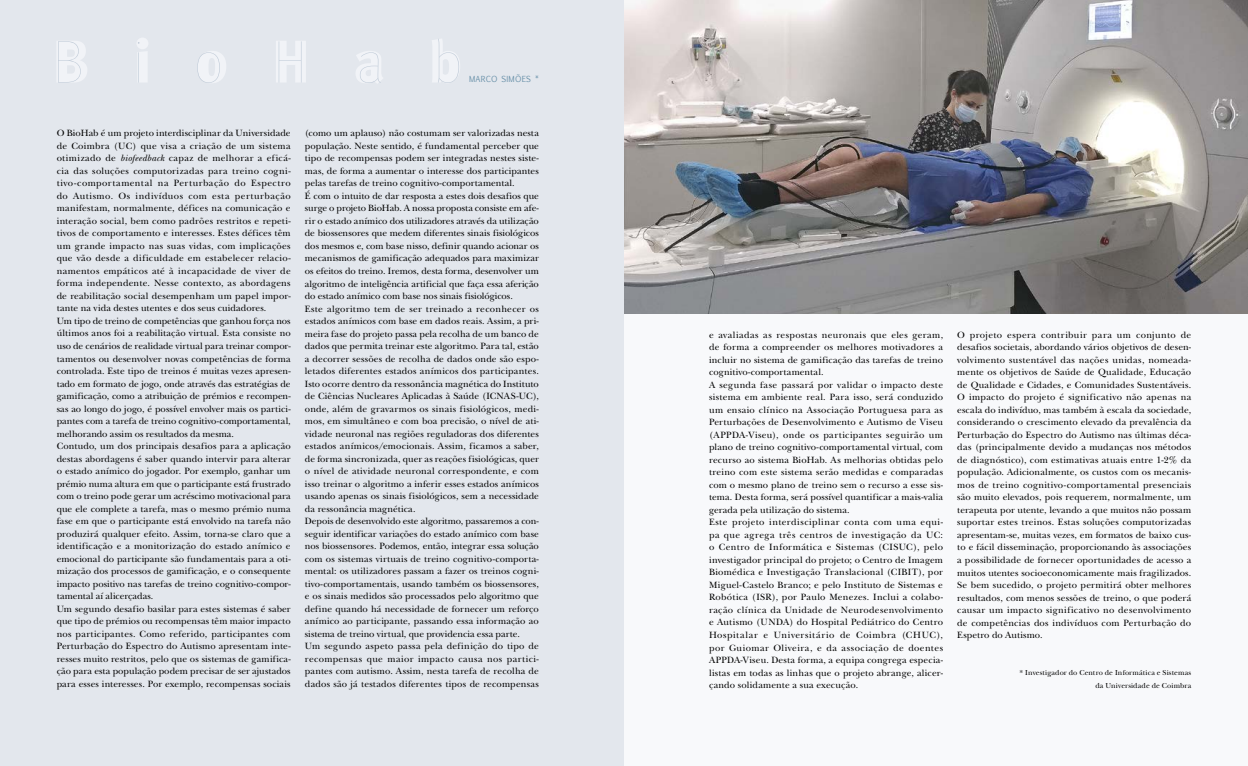
<style>
.page{position:relative;width:1248px;height:766px;background:#fff}
.page>*{position:absolute;margin:0;border:0;box-sizing:border-box;transform-origin:0 0}
.t1{font:9.5px/12.5px "New Baskerville Std";letter-spacing:.015em;color:#000}
.t2{font:8px "Euphemia UCAS";letter-spacing:.03em;color:#6991a9}
.t3{font:7.5px/12.5px "New Baskerville Std";letter-spacing:.015em;color:#000;text-align:right}
.s1{font-style:italic}
</style>
<div class="page">
<div style="left:0;top:0;width:624px;height:765px;background:#e3e7ed"></div>
<div style="left:624px;top:0;width:623px;height:765px;background:#f8f9fb"></div>
<img style="left:624px;top:0;width:623px;height:313px">
<p class="t2" style="left:469px;top:73px;width:71px">MARCO SIMÕES *</p>
<p class="t1" style="left:57px;top:127px;width:235px">O BioHab é um projeto interdisciplinar da Universidade de Coimbra (UC) que visa a criação de um sistema otimizado de <span class="s1">biofeedback</span> capaz de melhorar a eficá&shy;cia das soluções computorizadas para treino cogni&shy;tivo‑comportamental na Perturbação do Espectro do Autismo. Os indivíduos com esta perturbação manifestam, normalmente, défices na comunicação e interação social, bem como padrões restritos e repeti&shy;tivos de comportamento e interesses. Estes défices têm um grande impacto nas suas vidas, com implicações que vão desde a dificuldade em estabelecer relacio&shy;namentos empáticos até à incapacidade de viver de forma independente. Nesse contexto, as abordagens de reabilitação social desempenham um papel impor&shy;tante na vida destes utentes e dos seus cuidadores.<br>Um tipo de treino de competências que ganhou força nos últimos anos foi a reabilitação virtual. Esta consiste no uso de cenários de realidade virtual para treinar compor&shy;tamentos ou desenvolver novas competências de forma controlada. Este tipo de treinos é muitas vezes apresen&shy;tado em formato de jogo, onde através das estratégias de gamificação, como a atribuição de prémios e recompen&shy;sas ao longo do jogo, é possível envolver mais os partici&shy;pantes com a tarefa de treino cognitivo‑comportamental, melhorando assim os resultados da mesma.<br>Contudo, um dos principais desafios para a aplicação destas abordagens é saber quando intervir para alterar o estado anímico do jogador. Por exemplo, ganhar um prémio numa altura em que o participante está frustrado com o treino pode gerar um acréscimo motivacional para que ele complete a tarefa, mas o mesmo prémio numa fase em que o participante está envolvido na tarefa não produzirá qualquer efeito. Assim, torna‑se claro que a identificação e a monitorização do estado anímico e emocional do participante são fundamentais para a oti&shy;mização dos processos de gamificação, e o consequente impacto positivo nas tarefas de treino cognitivo‑compor&shy;tamental aí alicerçadas.<br>Um segundo desafio basilar para estes sistemas é saber que tipo de prémios ou recompensas têm maior impacto nos participantes. Como referido, participantes com Perturbação do Espectro do Autismo apresentam inte&shy;resses muito restritos, pelo que os sistemas de gamifica&shy;ção para esta população podem precisar de ser ajustados para esses interesses. Por exemplo, recompensas sociais</p>
<p class="t1" style="left:305px;top:127px;width:235px">(como um aplauso) não costumam ser valorizadas nesta população. Neste sentido, é fundamental perceber que tipo de recompensas podem ser integradas nestes siste&shy;mas, de forma a aumentar o interesse dos participantes pelas tarefas de treino cognitivo‑comportamental.<br>É com o intuito de dar resposta a estes dois desafios que surge o projeto BioHab. A nossa proposta consiste em afe&shy;rir o estado anímico dos utilizadores através da utilização de biossensores que medem diferentes sinais fisiológicos dos mesmos e, com base nisso, definir quando acionar os mecanismos de gamificação adequados para maximizar os efeitos do treino. Iremos, desta forma, desenvolver um algoritmo de inteligência artificial que faça essa aferição do estado anímico com base nos sinais fisiológicos.<br>Este algoritmo tem de ser treinado a reconhecer os estados anímicos com base em dados reais. Assim, a pri&shy;meira fase do projeto passa pela recolha de um banco de dados que permita treinar este algoritmo. Para tal, estão a decorrer sessões de recolha de dados onde são espo&shy;letados diferentes estados anímicos dos participantes.<br>Isto ocorre dentro da ressonância magnética do Instituto de Ciências Nucleares Aplicadas à Saúde (ICNAS‑UC), onde, além de gravarmos os sinais fisiológicos, medi&shy;mos, em simultâneo e com boa precisão, o nível de ati&shy;vidade neuronal nas regiões reguladoras dos diferentes estados anímicos/emocionais. Assim, ficamos a saber, de forma sincronizada, quer as reações fisiológicas, quer o nível de atividade neuronal correspondente, e com isso treinar o algoritmo a inferir esses estados anímicos usando apenas os sinais fisiológicos, sem a necessidade da ressonância magnética.<br>Depois de desenvolvido este algoritmo, passaremos a con&shy;seguir identificar variações do estado anímico com base nos biossensores. Podemos, então, integrar essa solução com os sistemas virtuais de treino cognitivo‑comporta&shy;mental: os utilizadores passam a fazer os treinos cogni&shy;tivo‑comportamentais, usando também os biossensores, e os sinais medidos são processados pelo algoritmo que define quando há necessidade de fornecer um reforço anímico ao participante, passando essa informação ao sistema de treino virtual, que providencia essa parte.<br>Um segundo aspeto passa pela definição do tipo de recompensas que maior impacto causa nos partici&shy;pantes com autismo. Assim, nesta tarefa de recolha de dados são já testados diferentes tipos de recompensas</p>
<p class="t1" style="left:709px;top:328px;width:235px">e avaliadas as respostas neuronais que eles geram, de forma a compreender os melhores motivadores a incluir no sistema de gamificação das tarefas de treino cognitivo‑comportamental.<br>A segunda fase passará por validar o impacto deste sistema em ambiente real. Para isso, será conduzido um ensaio clínico na Associação Portuguesa para as Perturbações de Desenvolvimento e Autismo de Viseu (APPDA‑Viseu), onde os participantes seguirão um plano de treino cognitivo‑comportamental virtual, com recurso ao sistema BioHab. As melhorias obtidas pelo treino com este sistema serão medidas e comparadas com o mesmo plano de treino sem o recurso a esse sis&shy;tema. Desta forma, será possível quantificar a mais‑valia gerada pela utilização do sistema.<br>Este projeto interdisciplinar conta com uma equi&shy;pa que agrega três centros de investigação da UC: o Centro de Informática e Sistemas (CISUC), pelo investigador principal do projeto; o Centro de Imagem Biomédica e Investigação Translacional (CIBIT), por Miguel‑Castelo Branco; e pelo Instituto de Sistemas e Robótica (ISR), por Paulo Menezes. Inclui a colabo&shy;ração clínica da Unidade de Neurodesenvolvimento e Autismo (UNDA) do Hospital Pediátrico do Centro Hospitalar e Universitário de Coimbra (CHUC), por Guiomar Oliveira, e da associação de doentes APPDA‑Viseu. Desta forma, a equipa congrega especia&shy;listas em todas as linhas que o projeto abrange, alicer&shy;çando solidamente a sua execução.</p>
<p class="t1" style="left:957px;top:328px;width:235px;text-align:justify">O projeto espera contribuir para um conjunto de desafios societais, abordando vários objetivos de desen&shy;volvimento sustentável das nações unidas, nomeada&shy;mente os objetivos de Saúde de Qualidade, Educação de Qualidade e Cidades, e Comunidades Sustentáveis.<br>O impacto do projeto é significativo não apenas na escala do indivíduo, mas também à escala da sociedade, considerando o crescimento elevado da prevalência da Perturbação do Espectro do Autismo nas últimas déca&shy;das (principalmente devido a mudanças nos métodos de diagnóstico), com estimativas atuais entre 1‑2% da população. Adicionalmente, os custos com os mecanis&shy;mos de treino cognitivo‑comportamental presenciais são muito elevados, pois requerem, normalmente, um terapeuta por utente, levando a que muitos não possam suportar estes treinos. Estas soluções computorizadas apresentam‑se, muitas vezes, em formatos de baixo cus&shy;to e fácil disseminação, proporcionando às associações a possibilidade de fornecer oportunidades de acesso a muitos utentes socioeconomicamente mais fragilizados.<br>Se bem sucedido, o projeto permitirá obter melhores resultados, com menos sessões de treino, o que poderá causar um impacto significativo no desenvolvimento de competências dos indivíduos com Perturbação do Espetro do Autismo.</p>
<p class="t3" style="left:1019px;top:666px;width:173px">* Investigador do Centro de Informática e Sistemas da Universidade de Coimbra</p>
</div>
